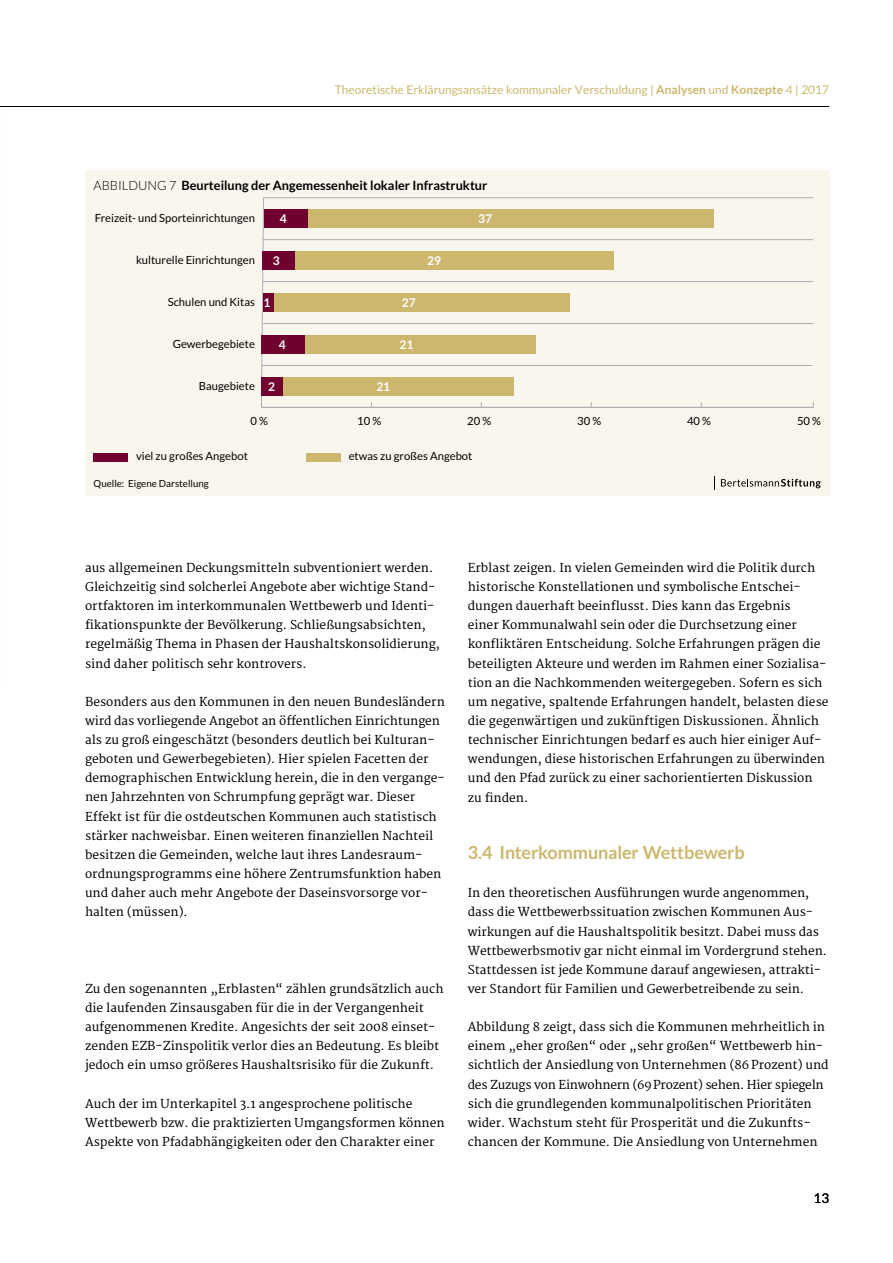
<style>
.page{position:relative;width:893px;height:1263px;background:#fff}
.page>*{position:absolute;margin:0;border:0;box-sizing:border-box;transform-origin:0 0}
.t1{font:700 18px "Lato";letter-spacing:-.01em;color:#cdb76e}
.t2{font:13.5px "Lato";color:#000}
.t3{font:700 12.75px "Lato";color:#000}
.t4{font:12px/19.2px "Merriweather";color:#000}
.t5{font:12px "Lato";color:#cdb76e}
.t6{font:700 12px "Lato";color:#fff}
.t7{font:11.25px "Lato";color:#000}
.t8{font:9.75px "Lato";color:#000}
.s1{font-weight:700}
.s2{font-weight:300}
</style>
<div class="page">
<hr style="left:0;top:106px;width:829px;height:1px;background:#000">
<div style="left:85px;top:170px;width:744px;height:325px;background:#f9f6ee"></div>
<svg style="left:714px;top:476px;width:1px;height:13px"></svg>
<svg style="left:721px;top:479px;width:100px;height:9px"></svg>
<div style="left:94px;top:453px;width:34px;height:8px;background:#700030"></div>
<div style="left:306px;top:453px;width:34px;height:8px;background:#cdb76e"></div>
<svg style="left:261px;top:197px;width:3px;height:210px"></svg>
<hr style="left:261px;top:407px;width:552px;height:1px;background:#acafb2">
<hr style="left:261px;top:365px;width:551px;height:1px;background:#acafb2">
<hr style="left:262px;top:323px;width:551px;height:1px;background:#acafb2">
<hr style="left:262px;top:281px;width:551px;height:1px;background:#acafb2">
<hr style="left:262px;top:239px;width:551px;height:1px;background:#acafb2">
<hr style="left:264px;top:197px;width:549px;height:1px;background:#acafb2">
<div style="left:308px;top:209px;width:406px;height:19px;background:#cdb76e"></div>
<div style="left:295px;top:251px;width:319px;height:19px;background:#cdb76e"></div>
<div style="left:273px;top:293px;width:297px;height:19px;background:#cdb76e"></div>
<div style="left:305px;top:335px;width:231px;height:19px;background:#cdb76e"></div>
<div style="left:283px;top:377px;width:231px;height:19px;background:#cdb76e"></div>
<div style="left:264px;top:209px;width:44px;height:19px;background:#700030"></div>
<div style="left:262px;top:251px;width:33px;height:19px;background:#700030"></div>
<div style="left:262px;top:293px;width:11px;height:19px;background:#700030"></div>
<div style="left:261px;top:335px;width:44px;height:19px;background:#700030"></div>
<div style="left:261px;top:377px;width:22px;height:19px;background:#700030"></div>
<p class="t5" style="left:335px;top:83px;width:496px">Theoretische Erklärungsansätze kommunaler Verschuldung | <span class="s1">Analysen</span> und <span class="s1">Konzepte</span> 4 | 2017</p>
<p class="t3" style="left:94px;top:178px;width:395px"><span class="s2">ABBILDUNG 7</span> Beurteilung der Angemessenheit lokaler Infrastruktur</p>
<p class="t7" style="left:95px;top:211px;width:162px">Freizeit- und Sporteinrichtungen</p>
<p class="t6" style="left:280px;top:212px;width:8px">4</p>
<p class="t6" style="left:273px;top:254px;width:8px">3</p>
<p class="t6" style="left:264px;top:296px;width:8px">1</p>
<p class="t6" style="left:279px;top:338px;width:8px">4</p>
<p class="t6" style="left:268px;top:380px;width:8px">2</p>
<p class="t7" style="left:136px;top:253px;width:120px">kulturelle Einrichtungen</p>
<p class="t7" style="left:168px;top:295px;width:89px">Schulen und Kitas</p>
<p class="t7" style="left:173px;top:337px;width:84px">Gewerbegebiete</p>
<p class="t7" style="left:199px;top:379px;width:58px">Baugebiete</p>
<p class="t6" style="left:427px;top:254px;width:15px">29</p>
<p class="t6" style="left:402px;top:296px;width:15px">27</p>
<p class="t6" style="left:399px;top:338px;width:15px">21</p>
<p class="t6" style="left:376px;top:380px;width:15px">21</p>
<p class="t6" style="left:478px;top:212px;width:15px">37</p>
<p class="t7" style="left:251px;top:415px;width:19px">0 %</p>
<p class="t7" style="left:357px;top:415px;width:26px">10 %</p>
<p class="t7" style="left:467px;top:415px;width:26px">20 %</p>
<p class="t7" style="left:577px;top:415px;width:26px">30 %</p>
<p class="t7" style="left:687px;top:415px;width:26px">40 %</p>
<p class="t7" style="left:797px;top:415px;width:26px">50 %</p>
<p class="t7" style="left:136px;top:450px;width:113px">viel zu großes Angebot</p>
<p class="t7" style="left:349px;top:450px;width:125px">etwas zu großes Angebot</p>
<p class="t8" style="left:94px;top:478px;width:117px">Quelle: Eigene Darstellung</p>
<p class="t4" style="left:85px;top:558px;width:356px">aus allgemeinen Deckungsmitteln subventioniert werden.<br>Gleichzeitig sind solcherlei Angebote aber wichtige Stand&shy;ortfaktoren im interkommunalen Wettbewerb und Identi&shy;fikationspunkte der Bevölkerung. Schließungsabsichten, regelmäßig Thema in Phasen der Haushaltskonsolidierung, sind daher politisch sehr kontrovers.</p>
<p class="t4" style="left:85px;top:692px;width:361px">Besonders aus den Kommunen in den neuen Bundesländern wird das vorliegende Angebot an öffentlichen Einrichtungen als zu groß eingeschätzt (besonders deutlich bei Kulturan&shy;geboten und Gewerbegebieten). Hier spielen Facetten der demographischen Entwicklung herein, die in den vergange&shy;nen Jahrzehnten von Schrumpfung geprägt war. Dieser Effekt ist für die ostdeutschen Kommunen auch statistisch stärker nachweisbar. Einen weiteren finanziellen Nachteil besitzen die Gemeinden, welche laut ihres Landesraum&shy;ordnungsprogramms eine höhere Zentrumsfunktion haben und daher auch mehr Angebote der Daseinsvorsorge vor&shy;halten (müssen).</p>
<p class="t4" style="left:85px;top:979px;width:360px">Zu den sogenannten „Erblasten“ zählen grundsätzlich auch die laufenden Zinsausgaben für die in der Vergangenheit aufgenommenen Kredite. Angesichts der seit 2008 einset&shy;zenden EZB-Zinspolitik verlor dies an Bedeutung. Es bleibt jedoch ein umso größeres Haushaltsrisiko für die Zukunft.</p>
<p class="t4" style="left:85px;top:1094px;width:361px">Auch der im Unterkapitel 3.1 angesprochene politische<br>Wettbewerb bzw. die praktizierten Umgangsformen können<br>Aspekte von Pfadabhängigkeiten oder den Charakter einer</p>
<p class="t4" style="left:468px;top:559px;width:362px">Erblast zeigen. In vielen Gemeinden wird die Politik durch historische Konstellationen und symbolische Entschei&shy;dungen dauerhaft beeinflusst. Dies kann das Ergebnis<br>einer Kommunalwahl sein oder die Durchsetzung einer konfliktären Entscheidung. Solche Erfahrungen prägen die beteiligten Akteure und werden im Rahmen einer Sozialisa&shy;tion an die Nachkommenden weitergegeben. Sofern es sich um negative, spaltende Erfahrungen handelt, belasten diese die gegenwärtigen und zukünftigen Diskussionen. Ähnlich technischer Einrichtungen bedarf es auch hier einiger Auf&shy;wendungen, diese historischen Erfahrungen zu überwinden und den Pfad zurück zu einer sachorientierten Diskussion zu finden.</p>
<h1 class="t1" style="left:468px;top:842px;width:278px">3.4 Interkommunaler Wettbewerb</h1>
<p class="t4" style="left:468px;top:884px;width:361px">In den theoretischen Ausführungen wurde angenommen, dass die Wettbewerbssituation zwischen Kommunen Aus&shy;wirkungen auf die Haushaltspolitik besitzt. Dabei muss das Wettbewerbsmotiv gar nicht einmal im Vordergrund stehen.<br>Stattdessen ist jede Kommune darauf angewiesen, attrakti&shy;ver Standort für Familien und Gewerbetreibende zu sein.</p>
<p class="t4" style="left:468px;top:1018px;width:362px">Abbildung 8 zeigt, dass sich die Kommunen mehrheitlich in einem „eher großen“ oder „sehr großen“ Wettbewerb hin&shy;sichtlich der Ansiedlung von Unternehmen (86 Prozent) und des Zuzugs von Einwohnern (69 Prozent) sehen. Hier spiegeln sich die grundlegenden kommunalpolitischen Prioritäten wider. Wachstum steht für Prosperität und die Zukunfts&shy;chancen der Kommune. Die Ansiedlung von Unternehmen</p>
<p class="t2" style="left:813px;top:1191px;width:17px">13</p>
</div>
